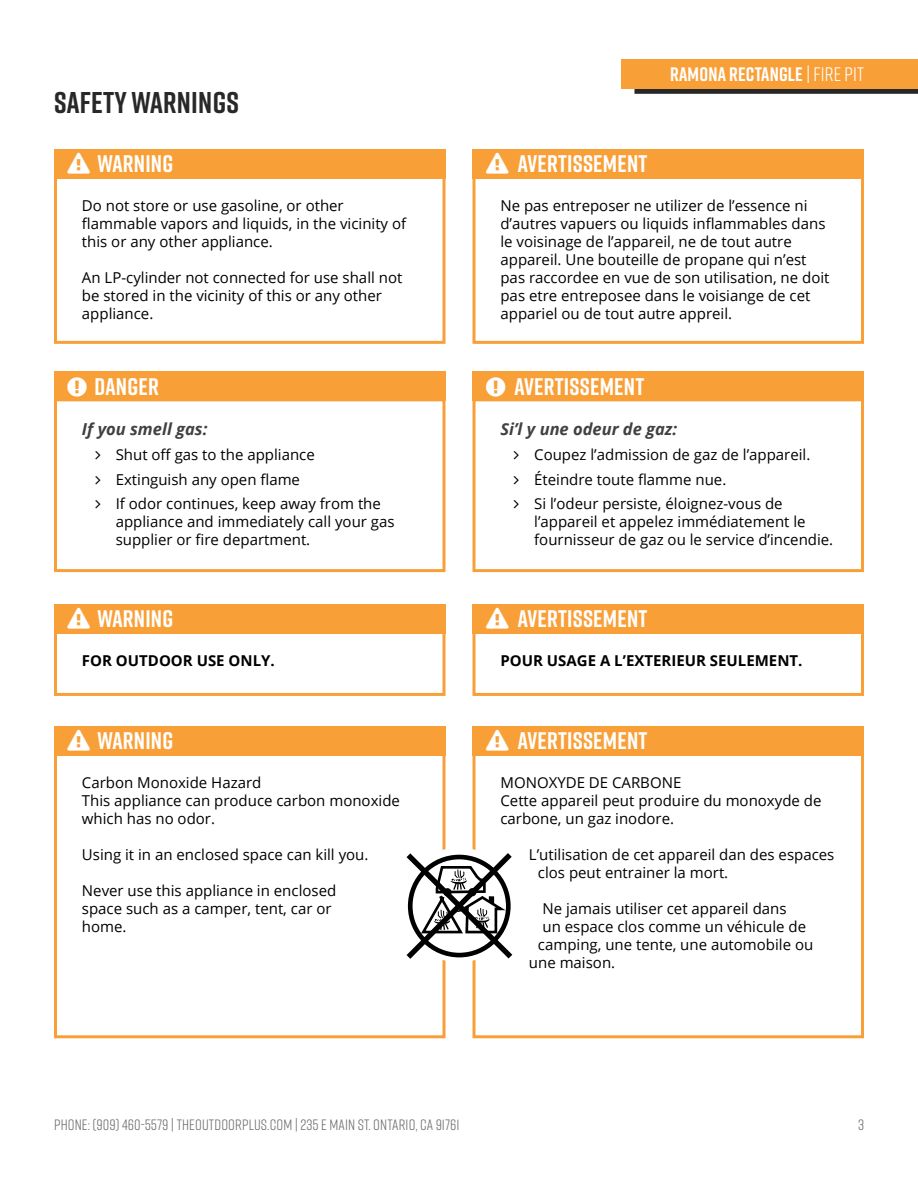
<style>
.page{position:relative;width:918px;height:1188px;background:#fff}
.page>*{position:absolute;margin:0;border:0;box-sizing:border-box;transform-origin:0 0}
.t1{font:700 30px "Rift";letter-spacing:.01em;color:#292829}
.t2{font:700 24px "Rift";letter-spacing:.01em;color:#fff}
.t3{font:700 19.5px "Rift";letter-spacing:.01em;color:#fff}
.t4{font:italic 700 16.5px "Open Sans";color:#414042}
.t5{font:15px/18px "Open Sans";color:#000}
.t6{font:15px "Rift";letter-spacing:.01em;color:#6d6e71}
.t7{font:700 15px "Open Sans";color:#000}
.s1{font-weight:400}
</style>
<div class="page">
<div style="left:634px;top:83px;width:284px;height:11px;background:#292829"></div>
<div style="left:621px;top:59px;width:297px;height:30px;background:#f99f38"></div>
<div style="left:472px;top:149px;width:392px;height:29px;background:#f99f38"></div>
<div style="left:472px;top:604px;width:392px;height:30px;background:#f99f38"></div>
<div style="left:472px;top:726px;width:392px;height:30px;background:#f99f38"></div>
<div style="left:472px;top:372px;width:392px;height:29px;background:#f99f38"></div>
<div style="left:54px;top:149px;width:392px;height:29px;background:#f99f38"></div>
<div style="left:54px;top:604px;width:392px;height:30px;background:#f99f38"></div>
<div style="left:54px;top:726px;width:392px;height:30px;background:#f99f38"></div>
<div style="left:54px;top:372px;width:392px;height:29px;background:#f99f38"></div>
<div style="left:472px;top:176px;width:392px;height:168px;border:3px solid #f99f38"></div>
<div style="left:472px;top:631px;width:392px;height:65px;border:3px solid #f99f38"></div>
<div style="left:472px;top:753px;width:392px;height:285px;border:3px solid #f99f38"></div>
<div style="left:472px;top:398px;width:392px;height:174px;border:3px solid #f99f38"></div>
<div style="left:54px;top:176px;width:392px;height:168px;border:3px solid #f99f38"></div>
<div style="left:54px;top:631px;width:392px;height:65px;border:3px solid #f99f38"></div>
<div style="left:54px;top:753px;width:392px;height:285px;border:3px solid #f99f38"></div>
<div style="left:54px;top:398px;width:392px;height:174px;border:3px solid #f99f38"></div>
<svg style="left:406px;top:850px;width:106px;height:109px"></svg>
<h3 class="t3" style="left:670px;top:60px;width:195px">RAMONA RECTANGLE <span class="s1">| FIRE PIT</span></h3>
<h1 class="t1" style="left:54px;top:81px;width:186px">SAFETY WARNINGS</h1>
<h2 class="t2" style="left:68px;top:146px;width:107px">❑ WARNING</h2>
<h2 class="t2" style="left:486px;top:146px;width:163px">❑ AVERTISSEMENT</h2>
<p class="t5" style="left:82px;top:196px;width:326px">Do not store or use gasoline, or other flammable vapors and liquids, in the vicinity of this or any other appliance.</p>
<p class="t5" style="left:82px;top:268px;width:322px">An LP-cylinder not connected for use shall not be stored in the vicinity of this or any other appliance.</p>
<p class="t5" style="left:500px;top:196px;width:331px">Ne pas entreposer ne utilizer de l’essence ni d’autres vapuers ou liquids inflammables dans le voisinage de l’appareil, ne de tout autre appareil. Une bouteille de propane qui n’est pas raccordee en vue de son utilisation, ne doit pas etre entreposee dans le voisiange de cet appariel ou de tout autre appreil.</p>
<h2 class="t2" style="left:95px;top:369px;width:66px">DANGER</h2>
<h2 class="t2" style="left:515px;top:369px;width:131px">AVERTISSEMENT</h2>
<p class="t4" style="left:82px;top:417px;width:127px">If you smell gas:</p>
<p class="t5" style="left:116px;top:442px;width:267px;line-height:24.8px">Shut off gas to the appliance<br>Extinguish any open flame<br>If odor continues, keep away from the</p>
<p class="t5" style="left:116px;top:512px;width:280px">appliance and immediately call your gas supplier or fire department.</p>
<p class="t4" style="left:500px;top:417px;width:178px">Si’l y une odeur de gaz:</p>
<p class="t5" style="left:534px;top:442px;width:278px;line-height:24.8px">Coupez l’admission de gaz de l’appareil.<br>Éteindre toute flamme nue.<br>Si l’odeur persiste, éloignez-vous de</p>
<p class="t5" style="left:534px;top:512px;width:301px">l’appareil et appelez immédiatement le fournisseur de gaz ou le service d’incendie.</p>
<h2 class="t2" style="left:68px;top:602px;width:107px">❑ WARNING</h2>
<h2 class="t2" style="left:486px;top:602px;width:163px">❑ AVERTISSEMENT</h2>
<p class="t7" style="left:82px;top:650px;width:194px">FOR OUTDOOR USE ONLY.</p>
<p class="t7" style="left:500px;top:650px;width:304px">POUR USAGE A L’EXTERIEUR SEULEMENT.</p>
<h2 class="t2" style="left:68px;top:723px;width:107px">❑ WARNING</h2>
<h2 class="t2" style="left:486px;top:723px;width:163px">❑ AVERTISSEMENT</h2>
<p class="t5" style="left:82px;top:773px;width:320px">Carbon Monoxide Hazard<br>This appliance can produce carbon monoxide which has no odor.</p>
<p class="t5" style="left:82px;top:845px;width:288px">Using it in an enclosed space can kill you.</p>
<p class="t5" style="left:82px;top:881px;width:256px">Never use this appliance in enclosed space such as a camper, tent, car or home.</p>
<p class="t5" style="left:500px;top:773px;width:323px">MONOXYDE DE CARBONE<br>Cette appareil peut produire du monoxyde de carbone, un gaz inodore.</p>
<p class="t5" style="left:538px;top:845px;width:298px;text-indent:-9px">L’utilisation de cet appareil dan des espaces clos peut entrainer la mort.</p>
<p class="t5" style="left:542px;top:899px;width:246px">Ne jamais utiliser cet appareil dans</p>
<p class="t5" style="left:542px;top:917px;width:265px">un espace clos comme un véhicule de</p>
<p class="t5" style="left:538px;top:935px;width:277px">camping, une tente, une automobile ou</p>
<p class="t5" style="left:529px;top:953px;width:88px">une maison.</p>
<p class="t6" style="left:54px;top:1114px;width:407px">PHONE: (909) 460-5579 | THEOUTDOORPLUS.COM | 235 E MAIN ST. ONTARIO, CA 91761</p>
<p class="t6" style="left:858px;top:1114px;width:8px">3</p>
</div>
